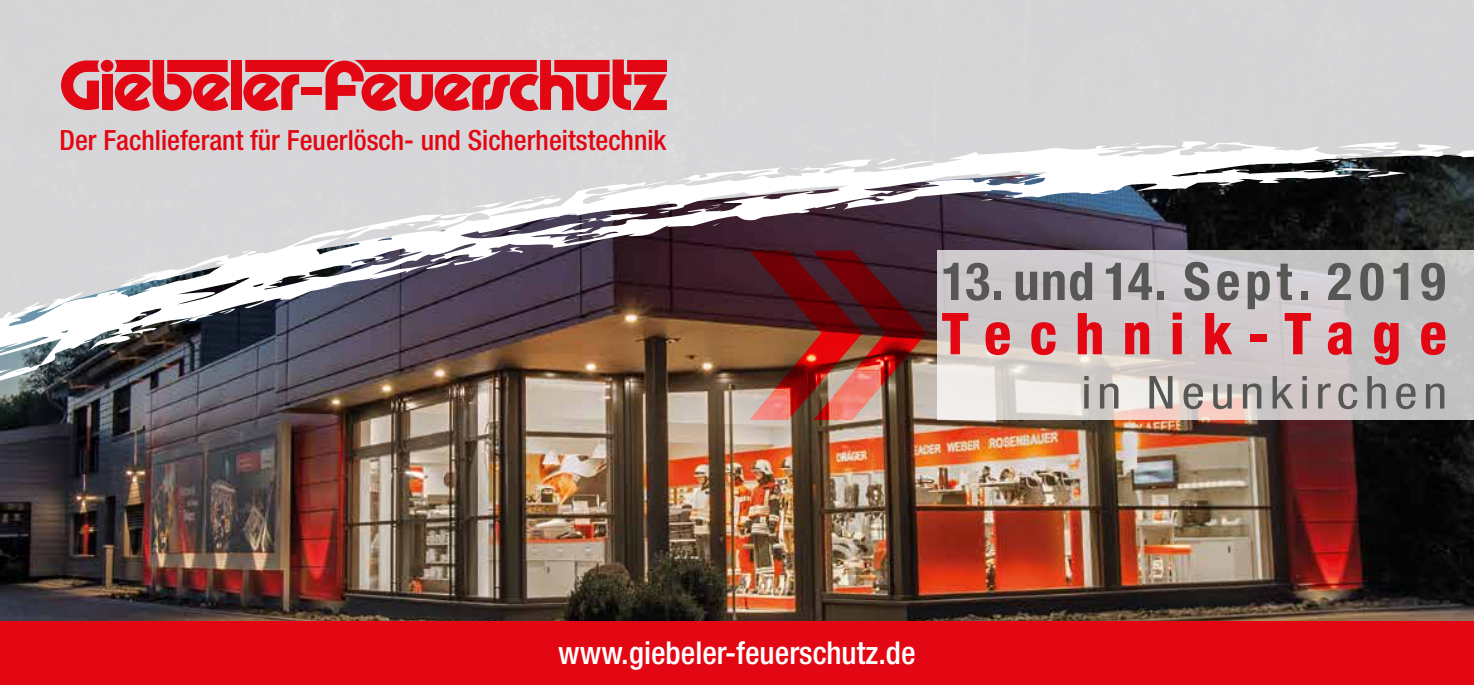
<style>
.page{position:relative;width:1474px;height:685px;background:#fff}
.page>*{position:absolute;margin:0;border:0;box-sizing:border-box;transform-origin:0 0}
.t1{font:800 condensed 57.75px "Helvetica Neue";letter-spacing:.325em;color:#e30613}
.t2{font:700 condensed 52.5px "Helvetica Neue LT Std";letter-spacing:.085em;color:#575756}
.t3{font:condensed 45.5px "Helvetica Neue LT Std";letter-spacing:.105em;color:#575756;scale:1.15 1}
.t4{font:500 condensed 31.5px "Helvetica Neue";color:#fff}
.t5{font:500 condensed 27.82px "Helvetica Neue";color:#e30613}
</style>
<div class="page">
<img style="left:1378px;top:420px;width:95px;height:201px">
<div style="left:0;top:0;width:1473px;height:251px;background:#d6d6d7"></div>
<img style="left:0;top:141px;width:1378px;height:480px">
<svg style="left:1330px;top:142px;width:143px;height:22px"></svg>
<svg style="left:1358px;top:170px;width:48px;height:9px"></svg>
<svg style="left:1129px;top:142px;width:11px;height:3px"></svg>
<svg style="left:875px;top:158px;width:60px;height:12px"></svg>
<svg style="left:781px;top:168px;width:20px;height:6px"></svg>
<svg style="left:980px;top:194px;width:14px;height:6px"></svg>
<svg style="left:892px;top:191px;width:13px;height:2px"></svg>
<svg style="left:723px;top:175px;width:11px;height:3px"></svg>
<svg style="left:816px;top:203px;width:30px;height:6px"></svg>
<svg style="left:706px;top:204px;width:20px;height:6px"></svg>
<svg style="left:658px;top:209px;width:14px;height:5px"></svg>
<svg style="left:468px;top:199px;width:58px;height:9px"></svg>
<svg style="left:712px;top:222px;width:8px;height:4px"></svg>
<svg style="left:443px;top:208px;width:13px;height:3px"></svg>
<svg style="left:508px;top:229px;width:14px;height:3px"></svg>
<svg style="left:405px;top:221px;width:14px;height:6px"></svg>
<svg style="left:481px;top:233px;width:12px;height:3px"></svg>
<svg style="left:496px;top:247px;width:35px;height:6px"></svg>
<svg style="left:424px;top:255px;width:39px;height:14px"></svg>
<svg style="left:240px;top:250px;width:11px;height:5px"></svg>
<svg style="left:376px;top:258px;width:15px;height:4px"></svg>
<svg style="left:193px;top:265px;width:13px;height:4px"></svg>
<svg style="left:126px;top:278px;width:15px;height:8px"></svg>
<svg style="left:210px;top:308px;width:27px;height:9px"></svg>
<div style="left:0;top:621px;width:1473px;height:64px;background:#e30613"></div>
<svg style="left:937px;top:251px;width:536px;height:169px;background:#d0cbcb"></svg>
<svg style="left:749px;top:251px;width:177px;height:169px;background:#7c342f"></svg>
<div style="left:101px;top:60px;width:12px;height:12px;background:#e30613;border-radius:50%"></div>
<div style="left:102px;top:74px;width:11px;height:36px;background:#e30613"></div>
<svg style="left:61px;top:60px;width:39px;height:50px;background:#dd565e"></svg>
<svg style="left:115px;top:60px;width:552px;height:51px;background:#de4952"></svg>
<p class="t5" style="left:60px;top:123px;width:608px">Der Fachlieferant für Feuerlösch- und Sicherheitstechnik</p>
<h2 class="t2" style="left:941px;top:249px;width:506px">13. und 14. Sept. 2019</h2>
<h1 class="t1" style="left:941px;top:298px;width:506px">Technik-Tage</h1>
<h3 class="t3" style="left:1081px;top:366px;width:320px">in Neunkirchen</h3>
<p class="t4" style="left:558px;top:634px;width:359px">www.giebeler-feuerschutz.de</p>
</div>
